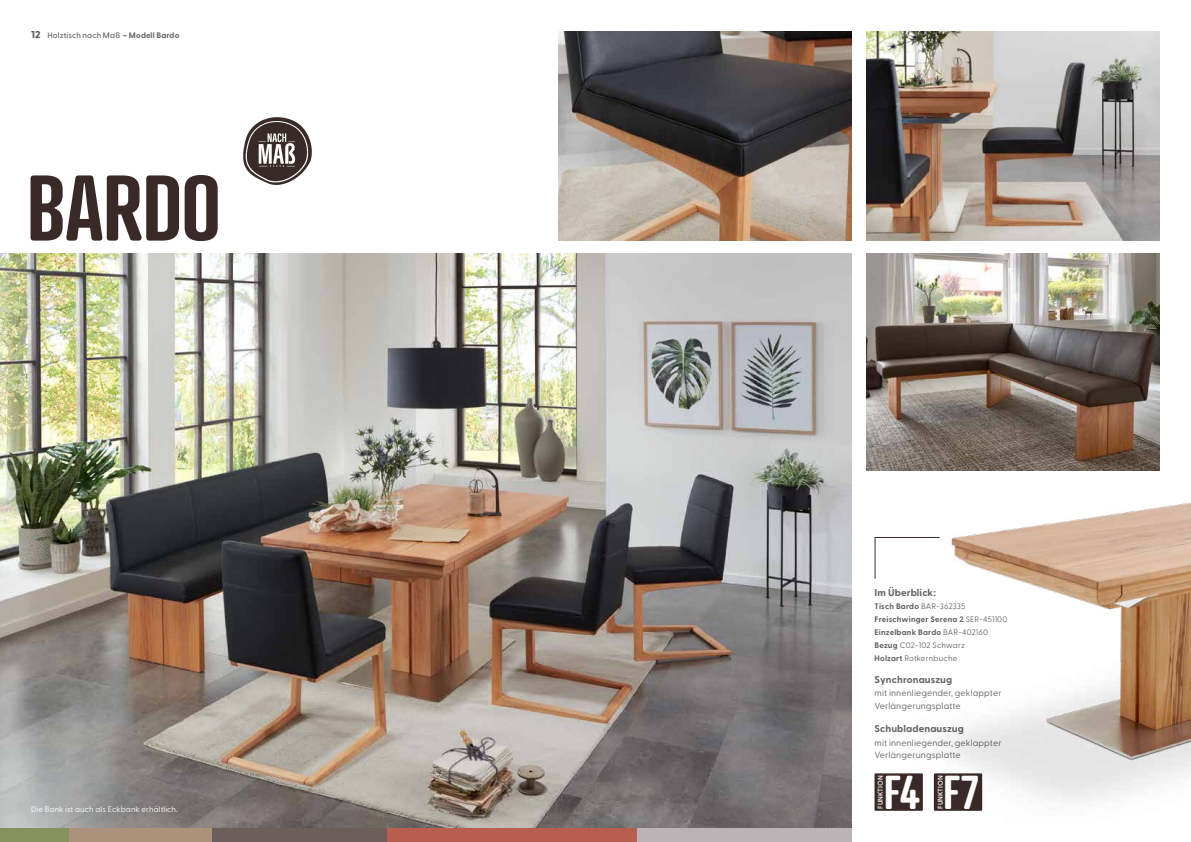
<style>
.page{position:relative;width:1191px;height:842px;background:#fff}
.page>*{position:absolute;margin:0;border:0;box-sizing:border-box;transform-origin:0 0}
.t1{font:600 90px "Atrament";letter-spacing:-.005em;color:#392a27}
.t2{font:600 46px "Atrament";color:#fff}
.t3{font:700 10px "Greycliff CF";letter-spacing:.01em;color:#636362}
.t4{font:9px/13px "Greycliff CF";letter-spacing:.01em;color:#636362}
.t5{font:700 8px/13px "Greycliff CF";letter-spacing:.025em;color:#636362}
.t6{font:8px "Greycliff CF";letter-spacing:.01em;color:#fff}
.t7{font:500 8px "Greycliff CF";letter-spacing:.015em;color:#565656}
.t8{font:600 7px "Greycliff CF";letter-spacing:.01em;color:#fff}
.s1{font-weight:800;font-size:10px}
.s2{font-weight:700;color:#636362}
.s3{font-weight:400}
</style>
<div class="page">
<img style="left:0;top:253px;width:852px;height:576px">
<img style="left:243px;top:117px;width:69px;height:68px">
<div style="left:0;top:829px;width:69px;height:13px;background:#86925d"></div>
<div style="left:69px;top:829px;width:144px;height:13px;background:#ac927a"></div>
<div style="left:212px;top:829px;width:176px;height:13px;background:#6d5e5b"></div>
<div style="left:636px;top:829px;width:216px;height:13px;background:#bbb3b6"></div>
<div style="left:387px;top:829px;width:250px;height:13px;background:#b85e51"></div>
<img style="left:866px;top:253px;width:293px;height:217px">
<img style="left:866px;top:31px;width:293px;height:210px">
<img style="left:558px;top:31px;width:294px;height:210px">
<svg style="left:874px;top:537px;width:21px;height:42px"></svg>
<img style="left:895px;top:502px;width:296px;height:309px">
<div style="left:874px;top:773px;width:49px;height:38px;background:#392a27"></div>
<p class="t7" style="left:31px;top:30px;width:150px"><span class="s1">12</span> Holztisch nach Maß <span class="s2">– Modell Bardo</span></p>
<h1 class="t1" style="left:27px;top:151px;width:196px">BARDO</h1>
<p class="t6" style="left:31px;top:805px;width:148px">Die Bank ist auch als Eckbank erhältlich.</p>
<p class="t3" style="left:874px;top:586px;width:63px">Im Überblick:</p>
<p class="t5" style="left:874px;top:600px;width:134px">Tisch Bardo <span class="s3">BAR-362335<br></span>Freischwinger Serena 2 <span class="s3">SER-451100<br></span>Einzelbank Bardo <span class="s3">BAR-402160<br></span>Bezug <span class="s3">C02-102 Schwarz<br></span>Holzart <span class="s3">Rotkernbuche</span></p>
<p class="t3" style="left:874px;top:674px;width:79px">Synchronauszug</p>
<p class="t4" style="left:874px;top:687px;width:128px">mit innenliegender, geklappter<br>Verlängerungsplatte</p>
<p class="t3" style="left:874px;top:723px;width:91px">Schubladenauszug</p>
<p class="t4" style="left:874px;top:736px;width:128px">mit innenliegender, geklappter<br>Verlängerungsplatte</p>
<p class="t8" style="left:876px;top:809px;width:35px;rotate:-90deg">FUNKTION</p>
<h2 class="t2" style="left:884px;top:763px;width:37px">F4</h2>
<p class="t8" style="left:936px;top:809px;width:35px;rotate:-90deg">FUNKTION</p>
<h2 class="t2" style="left:943px;top:763px;width:37px">F7</h2>
</div>
